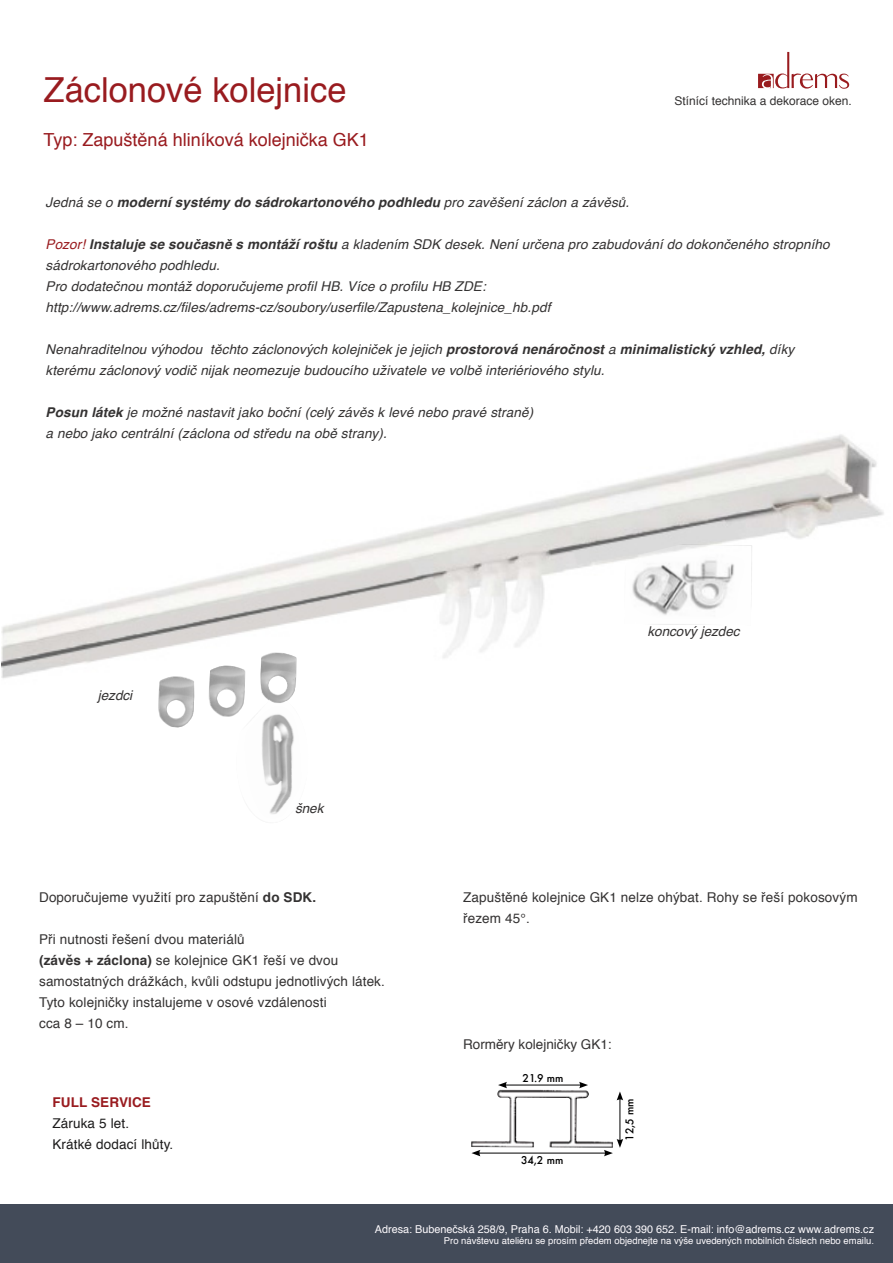
<style>
.page{position:relative;width:893px;height:1263px;background:#fff}
.page>*{position:absolute;margin:0;border:0;box-sizing:border-box;transform-origin:0 0}
.t1{font:34.5px "Helvetica";color:#991b1f}
.t2{font:18px "Helvetica";color:#991b1f}
.t3{font:italic 13.5px/21px "Helvetica";letter-spacing:.01em;color:#343232}
.t4{font:13.5px/21px "Helvetica";letter-spacing:.01em;color:#343232}
.t5{font:italic 700 13.5px "Helvetica";letter-spacing:.01em;color:#343232}
.t6{font:13.5px/21px "Helvetica";letter-spacing:.01em;color:#1c1b1b}
.t7{font:700 13.5px "Helvetica";letter-spacing:.01em;color:#991b1f}
.t8{font:12px "Helvetica";color:#343232}
.t9{font:10.8px "Helvetica";color:#fffcff}
.t10{font:500 10.5px "Futura";color:#000}
.t11{font:9.45px "Helvetica";color:#fffcff}
.s1{font-weight:400}
.s2{color:#991b1f}
.s3{font-weight:700}
</style>
<div class="page">
<svg style="left:758px;top:52px;width:91px;height:37px"></svg>
<div style="left:0;top:1204px;width:893px;height:59px;background:#434b59"></div>
<img style="left:1px;top:434px;width:883px;height:245px">
<img style="left:471px;top:1089px;width:133px;height:59px">
<hr style="left:505px;top:1085px;width:76px;height:1px;background:#000">
<svg style="left:498px;top:1082px;width:9px;height:6px"></svg>
<svg style="left:579px;top:1082px;width:9px;height:6px"></svg>
<hr style="left:478px;top:1153px;width:128px;height:1px;background:#000">
<svg style="left:471px;top:1150px;width:9px;height:6px"></svg>
<hr style="left:620px;top:1098px;width:1px;height:43px;background:#000">
<svg style="left:617px;top:1091px;width:6px;height:9px"></svg>
<svg style="left:604px;top:1139px;width:19px;height:17px"></svg>
<img style="left:115px;top:521px;width:664px;height:293px">
<h1 class="t1" style="left:44px;top:64px;width:304px">Záclonové kolejnice</h1>
<h2 class="t2" style="left:44px;top:125px;width:327px">Typ: Zapuštěná hliníková kolejnička GK1</h2>
<p class="t8" style="left:674px;top:91px;width:179px">Stínící technika a dekorace oken.</p>
<p class="t5" style="left:46px;top:191px;width:585px"><span class="s1">Jedná se o</span> moderní systémy do sádrokartonového podhledu <span class="s1">pro zavěšení záclon a závěsů.</span></p>
<p class="t3" style="left:46px;top:234px;width:786px"><span class="s2">Pozor!</span> <span class="s3">Instaluje se současně s montáží roštu</span> a kladením SDK desek. Není určena pro zabudování do dokončeného stropního sádrokartonového podhledu.<br>Pro dodatečnou montáž doporučujeme profil HB. Více o profilu HB ZDE: http://www.adrems.cz/files/adrems-cz/soubory/userfile/Zapustena_kolejnice_hb.pdf</p>
<p class="t3" style="left:46px;top:339px;width:750px">Nenahraditelnou výhodou těchto záclonových kolejniček je jejich <span class="s3">prostorová nenáročnost</span> a <span class="s3">minimalistický vzhled,</span> díky kterému záclonový vodič nijak neomezuje budoucího uživatele ve volbě interiériového stylu.</p>
<p class="t3" style="left:46px;top:402px;width:489px"><span class="s3">Posun látek</span> je možné nastavit jako boční (celý závěs k levé nebo pravé straně) a nebo jako centrální (záclona od středu na obě strany).</p>
<p class="t3" style="left:98px;top:685px;width:36px">jezdci</p>
<p class="t3" style="left:295px;top:798px;width:30px">šnek</p>
<p class="t4" style="left:39px;top:887px;width:279px">Doporučujeme využití pro zapuštění <span class="s3">do SDK.</span></p>
<p class="t4" style="left:39px;top:929px;width:347px">Při nutnosti řešení dvou materiálů<br><span class="s3">(závěs + záclona)</span> se kolejnice GK1 řeší ve dvou samostatných drážkách, kvůli odstupu jednotlivých látek.<br>Tyto kolejničky instalujeme v osové vzdálenosti<br>cca 8 – 10 cm.</p>
<p class="t7" style="left:52px;top:1092px;width:100px">FULL SERVICE</p>
<p class="t6" style="left:52px;top:1113px;width:122px">Záruka 5 let.<br>Krátké dodací lhůty.</p>
<p class="t3" style="left:647px;top:621px;width:94px">koncový jezdec</p>
<p class="t4" style="left:463px;top:887px;width:396px">Zapuštěné kolejnice GK1 nelze ohýbat. Rohy se řeší pokosovým řezem 45°.</p>
<p class="t4" style="left:463px;top:1034px;width:150px">Rorměry kolejničky GK1:</p>
<p class="t10" style="left:522px;top:1071px;width:43px">21.9 mm</p>
<p class="t10" style="left:521px;top:1153px;width:44px">34,2 mm</p>
<p class="t10" style="left:622px;top:1140px;width:43px;rotate:-90deg">12,5 mm</p>
<p class="t9" style="left:375px;top:1221px;width:501px">Adresa: Bubenečská 258/9, Praha 6. Mobil: +420 603 390 652. E-mail: info@adrems.cz www.adrems.cz</p>
<p class="t11" style="left:444px;top:1233px;width:432px">Pro návštevu ateliéru se prosím předem objednejte na výše uvedených mobilních číslech nebo emailu.</p>
</div>
